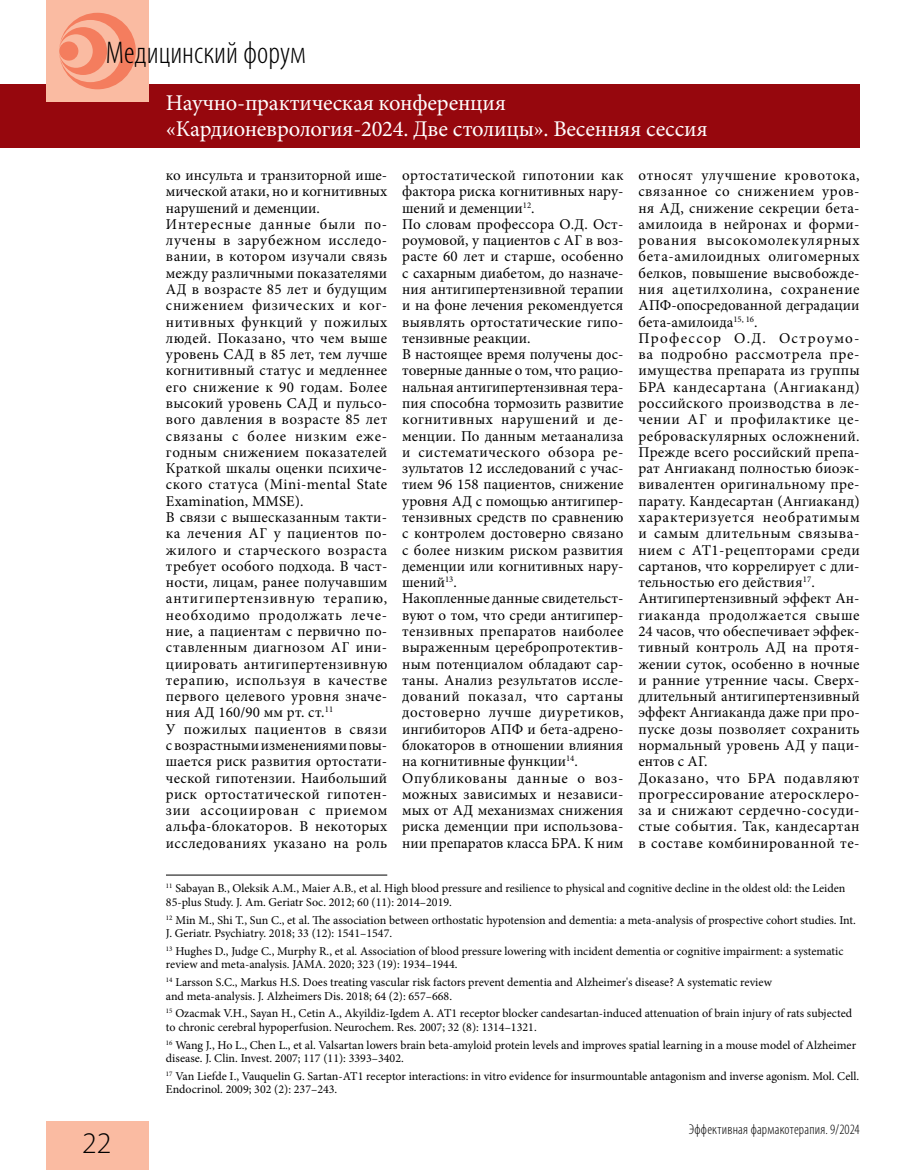
<style>
.page{position:relative;width:915px;height:1170px;background:#fff}
.page>*{position:absolute;margin:0;border:0;box-sizing:border-box;transform-origin:0 0}
.t1{font:300 condensed 31.5px "Myriad Pro";color:#000}
.t2{font:300 30px "Myriad Pro";color:#000}
.t3{font:22.5px/25.5px "Minion Pro";letter-spacing:-.01em;color:#fff}
.t4{font:15px/16.4px "Minion Pro";letter-spacing:.02em;color:#000}
.t5{font:300 condensed 14.25px "Myriad Pro";letter-spacing:.015em;color:#000}
.t6{font:12px/13.5px "Minion Pro";color:#000}
</style>
<div class="page">
<div style="left:0;top:84px;width:859px;height:63px;background:#96070d"></div>
<div style="left:47px;top:0;width:102px;height:102px;background:#fabba2"></div>
<svg style="left:59px;top:13px;width:77px;height:76px"></svg>
<div style="left:59px;top:41px;width:19px;height:20px;background:#f47d5e;border-radius:50%"></div>
<div style="left:47px;top:1121px;width:102px;height:48px;background:#fabba2"></div>
<hr style="left:166px;top:874px;width:221px;height:1px;background:#000">
<h1 class="t1" style="left:106px;top:34px;width:201px">Медицинский форум</h1>
<h2 class="t2" style="left:82px;top:1126px;width:31px">22</h2>
<h3 class="t3" style="left:166px;top:90px;width:543px">Научно-практическая конференция «Кардионеврология-2024. Две столицы». Весенняя сессия</h3>
<p class="t4" style="left:166px;top:167px;width:223px">ко инсульта и транзиторной ише&shy;мической атаки, но и когнитивных нарушений и деменции.<br>Интересные данные были по&shy;лучены в зарубежном исследо&shy;вании, в котором изучали связь между различными показателями<br>АД в возрасте 85 лет и будущим снижением физических и ког&shy;нитивных функций у пожилых людей. Показано, что чем выше уровень САД в 85 лет, тем лучше когнитивный статус и медленнее его снижение к 90 годам. Более высокий уровень САД и пульсо&shy;вого давления в возрасте 85 лет связаны с более низким еже&shy;годным снижением показателей<br>Краткой шкалы оценки психиче&shy;ского статуса (Mini-mental State<br>Examination, MMSE).<br>В связи с вышесказанным такти&shy;ка лечения АГ у пациентов по&shy;жилого и старческого возраста требует особого подхода. В част&shy;ности, лицам, ранее получавшим антигипертензивную терапию, необходимо продолжать лече&shy;ние, а пациентам с первично по&shy;ставленным диагнозом АГ ини&shy;циировать антигипертензивную терапию, используя в качестве первого целевого уровня значе&shy;ния АД 160/90 мм рт. ст.<sup>11<br></sup>У пожилых пациентов в связи с возрастными изменениями повы&shy;шается риск развития ортостати&shy;ческой гипотензии. Наибольший риск ортостатической гипотен&shy;зии ассоциирован с приемом альфа-блокаторов. В некоторых исследованиях указано на роль</p>
<p class="t4" style="left:402px;top:167px;width:223px">ортостатической гипотонии как фактора риска когнитивных нару&shy;шений и деменции<sup>12</sup>.<br>По словам профессора О.Д. Ост&shy;роумовой, у пациентов с АГ в воз&shy;расте 60 лет и старше, особенно с сахарным диабетом, до назначе&shy;ния антигипертензивной терапии и на фоне лечения рекомендуется выявлять ортостатические гипо&shy;тензивные реакции.<br>В настоящее время получены дос&shy;товерные данные о том, что рацио&shy;нальная антигипертензивная тера&shy;пия способна тормозить развитие когнитивных нарушений и де&shy;менции. По данным метаанализа и систематического обзора ре&shy;зультатов 12 исследований с учас&shy;тием 96 158 пациентов, снижение уровня АД с помощью антигипер&shy;тензивных средств по сравнению с контролем достоверно связано с более низким риском развития деменции или когнитивных нару&shy;шений<sup>13</sup>.<br>Накопленные данные свидетельст&shy;вуют о том, что среди антигипер&shy;тензивных препаратов наиболее выраженным церебропротектив&shy;ным потенциалом обладают сар&shy;таны. Анализ результатов иссле&shy;дований показал, что сартаны достоверно лучше диуретиков, ингибиторов АПФ и бета-адрено&shy;блокаторов в отношении влияния на когнитивные функции<sup>14</sup>.<br>Опубликованы данные о воз&shy;можных зависимых и независи&shy;мых от АД механизмах снижения риска деменции при использова&shy;нии препаратов класса БРА. К ним</p>
<p class="t4" style="left:638px;top:167px;width:223px">относят улучшение кровотока, связанное со снижением уров&shy;ня АД, снижение секреции бета&shy;амилоида в нейронах и форми&shy;рования высокомолекулярных бета-амилоидных олигомерных белков, повышение высвобожде&shy;ния ацетилхолина, сохранение<br>АПФ-опосредованной деградации бета-амилоида<sup>15,</sup> <sup>16</sup>.<br>Профессор О.Д. Остроумо&shy;ва подробно рассмотрела пре&shy;имущества препарата из группы<br>БРА кандесартана (Ангиаканд) российского производства в ле&shy;чении АГ и профилактике це&shy;реброваскулярных осложнений.<br>Прежде всего российский препа&shy;рат Ангиаканд полностью биоэк&shy;вивалентен оригинальному пре&shy;парату. Кандесартан (Ангиаканд) характеризуется необратимым и самым длительным связыва&shy;нием с АТ1-рецепторами среди сартанов, что коррелирует с дли&shy;тельностью его действия<sup>17</sup>.<br>Антигипертензивный эффект Ан&shy;гиаканда продолжается свыше<br>24 часов, что обеспечивает эффек&shy;тивный контроль АД на протя&shy;жении суток, особенно в ночные и ранние утренние часы. Сверх&shy;длительный антигипертензивный эффект Ангиаканда даже при про&shy;пуске дозы позволяет сохранить нормальный уровень АД у паци&shy;ентов с АГ.<br>Доказано, что БРА подавляют прогрессирование атеросклеро&shy;за и снижают сердечно-сосуди&shy;стые события. Так, кандесартан в составе комбинированной те-</p>
<p class="t6" style="left:166px;top:881px;width:680px"><sup>11</sup> Sabayan B., Oleksik A.M., Maier A.B., et al. High blood pressure and resilience to physical and cognitive decline in the oldest old: the Leiden<br>85-plus Study. J. Am. Geriatr Soc. 2012; 60 (11): 2014–2019.</p>
<p class="t6" style="left:166px;top:912px;width:691px"><sup>12</sup> Min M., Shi T., Sun C., et al. The association between orthostatic hypotension and dementia: a meta-analysis of prospective cohort studies. Int.<br>J. Geriatr. Psychiatry. 2018; 33 (12): 1541–1547.</p>
<p class="t6" style="left:166px;top:944px;width:678px"><sup>13</sup> Hughes D., Judge C., Murphy R., et al. Association of blood pressure lowering with incident dementia or cognitive impairment: a systematic review and meta-analysis. JAMA. 2020; 323 (19): 1934–1944.</p>
<p class="t6" style="left:166px;top:975px;width:607px"><sup>14</sup> Larsson S.C., Markus H.S. Does treating vascular risk factors prevent dementia and Alzheimer's disease? A systematic review and meta-analysis. J. Alzheimers Dis. 2018; 64 (2): 657–668.</p>
<p class="t6" style="left:166px;top:1006px;width:687px"><sup>15</sup> Ozacmak V.H., Sayan H., Cetin A., Akyildiz-Igdem A. AT1 receptor blocker candesartan-induced attenuation of brain injury of rats subjected to chronic cerebral hypoperfusion. Neurochem. Res. 2007; 32 (8): 1314–1321.</p>
<p class="t6" style="left:166px;top:1037px;width:691px"><sup>16</sup> Wang J., Ho L., Chen L., et al. Valsartan lowers brain beta-amyloid protein levels and improves spatial learning in a mouse model of Alzheimer disease. J. Clin. Invest. 2007; 117 (11): 3393–3402.</p>
<p class="t6" style="left:166px;top:1069px;width:694px"><sup>17</sup> Van Liefde I., Vauquelin G. Sartan-AT1 receptor interactions: in vitro evidence for insurmountable antagonism and inverse agonism. Mol. Cell.<br>Endocrinol. 2009; 302 (2): 237–243.</p>
<p class="t5" style="left:688px;top:1120px;width:172px">Эффективная фармакотерапия. 9/2024</p>
</div>
